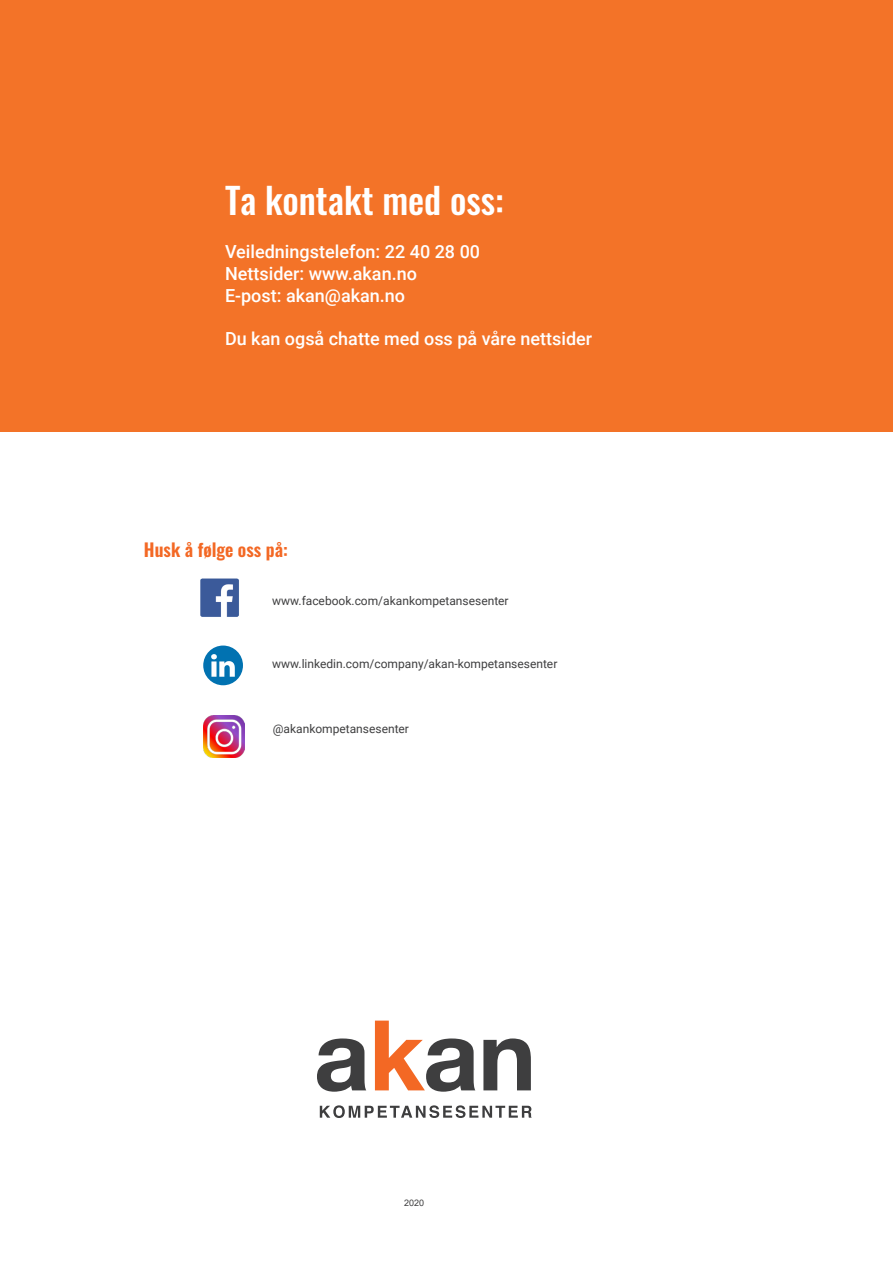
<style>
.page{position:relative;width:893px;height:1263px;background:#fff}
.page>*{position:absolute;margin:0;border:0;box-sizing:border-box;transform-origin:0 0}
.t1{font:500 36px "Oswald";color:#fff}
.t2{font:500 18px "Roboto";color:#fff}
.t3{font:600 18px "Oswald";color:#f36824}
.t4{font:12px "Roboto";color:#3e3e3f}
.t5{font:9px "Arial";color:#3e3e3f}
</style>
<div class="page">
<div style="left:0;top:0;width:893px;height:432px;background:#f37328"></div>
<svg style="left:317px;top:1038px;width:49px;height:54px"></svg>
<svg style="left:375px;top:1020px;width:156px;height:72px"></svg>
<svg style="left:320px;top:1105px;width:212px;height:13px"></svg>
<img style="left:200px;top:578px;width:39px;height:39px">
<div style="left:203px;top:645px;width:40px;height:40px;background:#0172b1;border-radius:50%"></div>
<svg style="left:211px;top:654px;width:24px;height:23px"></svg>
<img style="left:203px;top:716px;width:42px;height:41px">
<p class="t1" style="left:225px;top:182px;width:280px">Ta kontakt med oss:</p>
<p class="t2" style="left:225px;top:239px;width:257px">Veiledningstelefon: 22 40 28 00</p>
<p class="t2" style="left:225px;top:261px;width:193px">Nettsider: www.akan.no</p>
<p class="t2" style="left:225px;top:283px;width:182px">E-post: akan@akan.no</p>
<p class="t2" style="left:225px;top:326px;width:369px">Du kan også chatte med oss på våre nettsider</p>
<p class="t3" style="left:144px;top:540px;width:145px">Husk å følge oss på:</p>
<p class="t4" style="left:272px;top:592px;width:238px">www.facebook.com/akankompetansesenter</p>
<p class="t4" style="left:272px;top:656px;width:287px">www.linkedin.com/company/akan-kompetansesenter</p>
<p class="t4" style="left:273px;top:720px;width:138px">@akankompetansesenter</p>
<p class="t5" style="left:404px;top:1196px;width:22px">2020</p>
</div>
